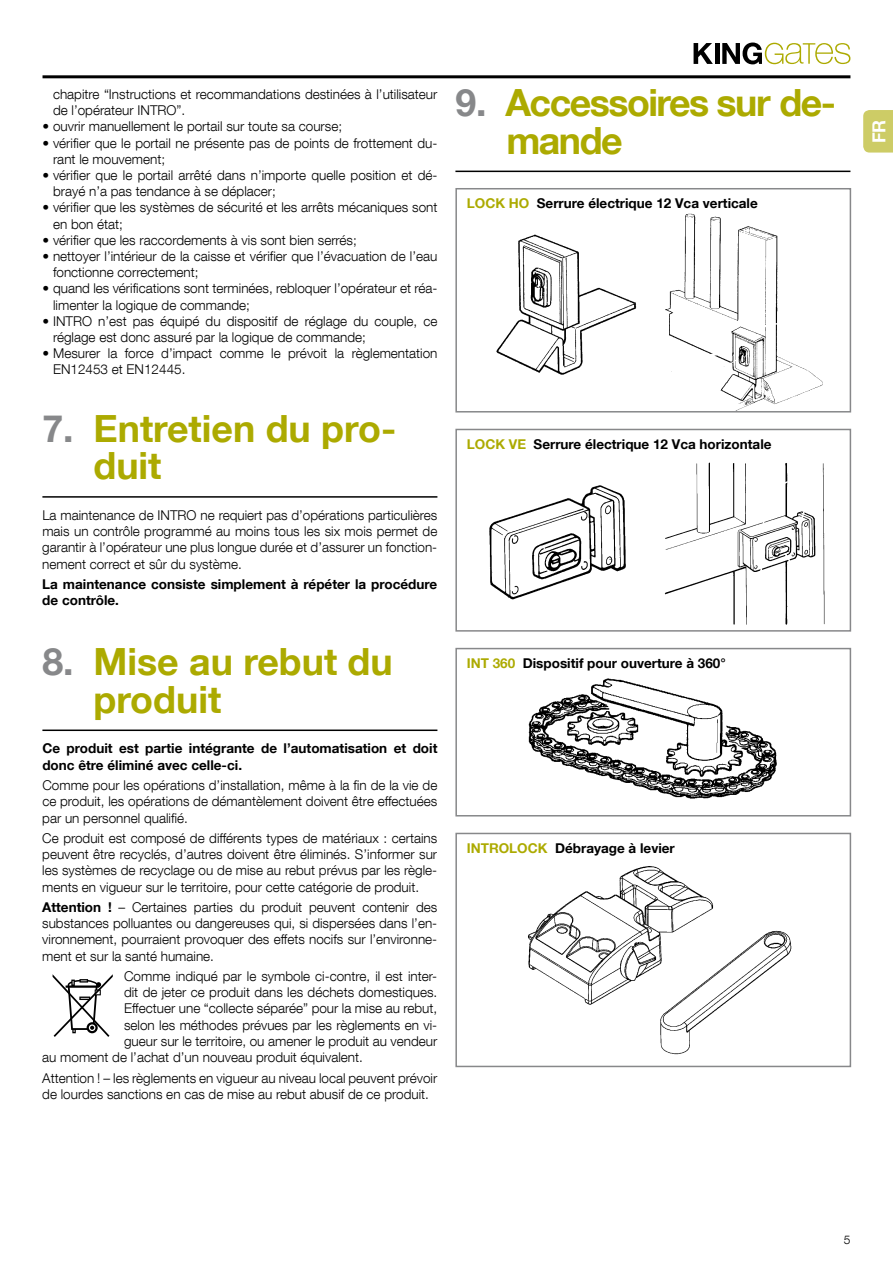
<style>
.page{position:relative;width:893px;height:1263px;background:#fff}
.page>*{position:absolute;margin:0;border:0;box-sizing:border-box;transform-origin:0 0}
.t1{font:700 37.5px/37.5px "Helvetica Neue LT Com";color:#acaa00}
.t2{font:700 37.5px/37.5px "Helvetica Neue LT Com";letter-spacing:-.04em;color:#acaa00}
.t3{font:700 18px "Helvetica Neue LT Com";color:#fff}
.t4{font:300 13.5px/16.2px "Helvetica Neue LT Com";color:#000}
.t5{font:700 13.5px/16.2px "Helvetica Neue LT Com";color:#000}
.t6{font:300 12px "Helvetica Neue LT Com";color:#000}
.s1{color:#87888a}
.s2{font-weight:700}
.s3{color:#acaa00}
</style>
<div class="page">
<svg style="left:694px;top:43px;width:19px;height:21px"></svg>
<hr style="left:715px;top:43px;width:4px;height:21px;background:#000">
<svg style="left:722px;top:43px;width:128px;height:21px"></svg>
<hr style="left:43px;top:75px;width:807px;height:3px;background:#000">
<svg style="left:863px;top:110px;width:30px;height:43px"></svg>
<hr style="left:42px;top:496px;width:395px;height:2px;background:#000">
<hr style="left:42px;top:729px;width:395px;height:2px;background:#000">
<hr style="left:455px;top:171px;width:395px;height:1px;background:#000">
<img style="left:496px;top:213px;width:327px;height:196px">
<div style="left:455px;top:188px;width:396px;height:224px;border:2px solid #87888a"></div>
<img style="left:489px;top:462px;width:336px;height:163px">
<div style="left:455px;top:429px;width:396px;height:203px;border:2px solid #87888a"></div>
<img style="left:528px;top:678px;width:249px;height:121px">
<div style="left:455px;top:648px;width:396px;height:168px;border:2px solid #87888a"></div>
<img style="left:528px;top:866px;width:264px;height:189px">
<div style="left:455px;top:833px;width:396px;height:234px;border:2px solid #87888a"></div>
<svg style="left:53px;top:974px;width:60px;height:63px"></svg>
<p class="t4" style="left:53px;top:86px;width:386px">chapitre “Instructions et recommandations destinées à l’utilisateur de l’opérateur INTRO”.</p>
<p class="t4" style="left:42px;top:118px;width:301px">• ouvrir manuellement le portail sur toute sa course;</p>
<p class="t4" style="left:53px;top:134px;width:386px;text-indent:-11px">• vérifier que le portail ne présente pas de points de frottement du&shy;rant le mouvement;</p>
<p class="t4" style="left:53px;top:167px;width:386px;text-indent:-11px">• vérifier que le portail arrêté dans n’importe quelle position et dé&shy;brayé n’a pas tendance à se déplacer;</p>
<p class="t4" style="left:53px;top:199px;width:386px;text-indent:-11px">• vérifier que les systèmes de sécurité et les arrêts mécaniques sont en bon état;</p>
<p class="t4" style="left:42px;top:232px;width:316px">• vérifier que les raccordements à vis sont bien serrés;</p>
<p class="t4" style="left:53px;top:248px;width:386px;text-indent:-11px">• nettoyer l’intérieur de la caisse et vérifier que l’évacuation de l’eau fonctionne correctement;</p>
<p class="t4" style="left:53px;top:280px;width:386px;text-indent:-11px">• quand les vérifications sont terminées, rebloquer l’opérateur et réa&shy;limenter la logique de commande;</p>
<p class="t4" style="left:53px;top:313px;width:386px;text-indent:-11px">• INTRO n’est pas équipé du dispositif de réglage du couple, ce réglage est donc assuré par la logique de commande;</p>
<p class="t4" style="left:53px;top:345px;width:386px;text-indent:-11px">• Mesurer la force d’impact comme le prévoit la règlementation<br>EN12453 et EN12445.</p>
<h1 class="t1" style="left:93px;top:408px;width:304px;text-indent:-51px"><span class="s1">7.</span> Entretien du pro&shy;duit</h1>
<p class="t4" style="left:42px;top:507px;width:397px;text-align:justify">La maintenance de INTRO ne requiert pas d’opérations particulières mais un contrôle programmé au moins tous les six mois permet de garantir à l’opérateur une plus longue durée et d’assurer un fonction&shy;nement correct et sûr du système.</p>
<p class="t5" style="left:42px;top:576px;width:397px">La maintenance consiste simplement à répéter la procédure de contrôle.</p>
<h1 class="t1" style="left:93px;top:642px;width:301px;text-indent:-51px"><span class="s1">8.</span> Mise au rebut du produit</h1>
<p class="t5" style="left:42px;top:740px;width:397px">Ce produit est partie intégrante de l’automatisation et doit donc être éliminé avec celle-ci.</p>
<p class="t4" style="left:42px;top:777px;width:397px;text-align:justify">Comme pour les opérations d’installation, même à la fin de la vie de ce produit, les opérations de démantèlement doivent être effectuées par un personnel qualifié.</p>
<p class="t4" style="left:42px;top:830px;width:397px;text-align:justify">Ce produit est composé de différents types de matériaux : certains peuvent être recyclés, d’autres doivent être éliminés. S’informer sur les systèmes de recyclage ou de mise au rebut prévus par les règle&shy;ments en vigueur sur le territoire, pour cette catégorie de produit.</p>
<p class="t4" style="left:42px;top:899px;width:397px;text-align:justify"><span class="s2">Attention !</span> – Certaines parties du produit peuvent contenir des substances polluantes ou dangereuses qui, si dispersées dans l’en&shy;vironnement, pourraient provoquer des effets nocifs sur l’environne&shy;ment et sur la santé humaine.</p>
<p class="t4" style="left:124px;top:968px;width:315px">Comme indiqué par le symbole ci-contre, il est inter-</p>
<p class="t4" style="left:124px;top:984px;width:315px">dit de jeter ce produit dans les déchets domestiques.</p>
<p class="t4" style="left:124px;top:1000px;width:315px">Effectuer une “collecte séparée” pour la mise au rebut,</p>
<p class="t4" style="left:124px;top:1016px;width:315px">selon les méthodes prévues par les règlements en vi-</p>
<p class="t4" style="left:124px;top:1033px;width:315px">gueur sur le territoire, ou amener le produit au vendeur</p>
<p class="t4" style="left:42px;top:1049px;width:322px">au moment de l’achat d’un nouveau produit équivalent.</p>
<p class="t4" style="left:42px;top:1069px;width:397px">Attention ! – les règlements en vigueur au niveau local peuvent prévoir de lourdes sanctions en cas de mise au rebut abusif de ce produit.</p>
<h1 class="t2" style="left:506px;top:83px;width:331px;text-indent:-51px"><span class="s1">9.</span> Accessoires sur de&shy;mande</h1>
<p class="t5" style="left:467px;top:195px;width:293px"><span class="s3">LOCK HO</span> Serrure électrique 12 Vca verticale</p>
<p class="t5" style="left:467px;top:436px;width:306px"><span class="s3">LOCK VE</span> Serrure électrique 12 Vca horizontale</p>
<p class="t5" style="left:467px;top:655px;width:260px"><span class="s3">INT 360</span> Dispositif pour ouverture à 360°</p>
<p class="t5" style="left:467px;top:840px;width:209px"><span class="s3">INTROLOCK</span> Débrayage à levier</p>
<h2 class="t3" style="left:868px;top:143px;width:25px;rotate:-90deg">FR</h2>
<p class="t6" style="left:844px;top:1232px;width:8px">5</p>
</div>
